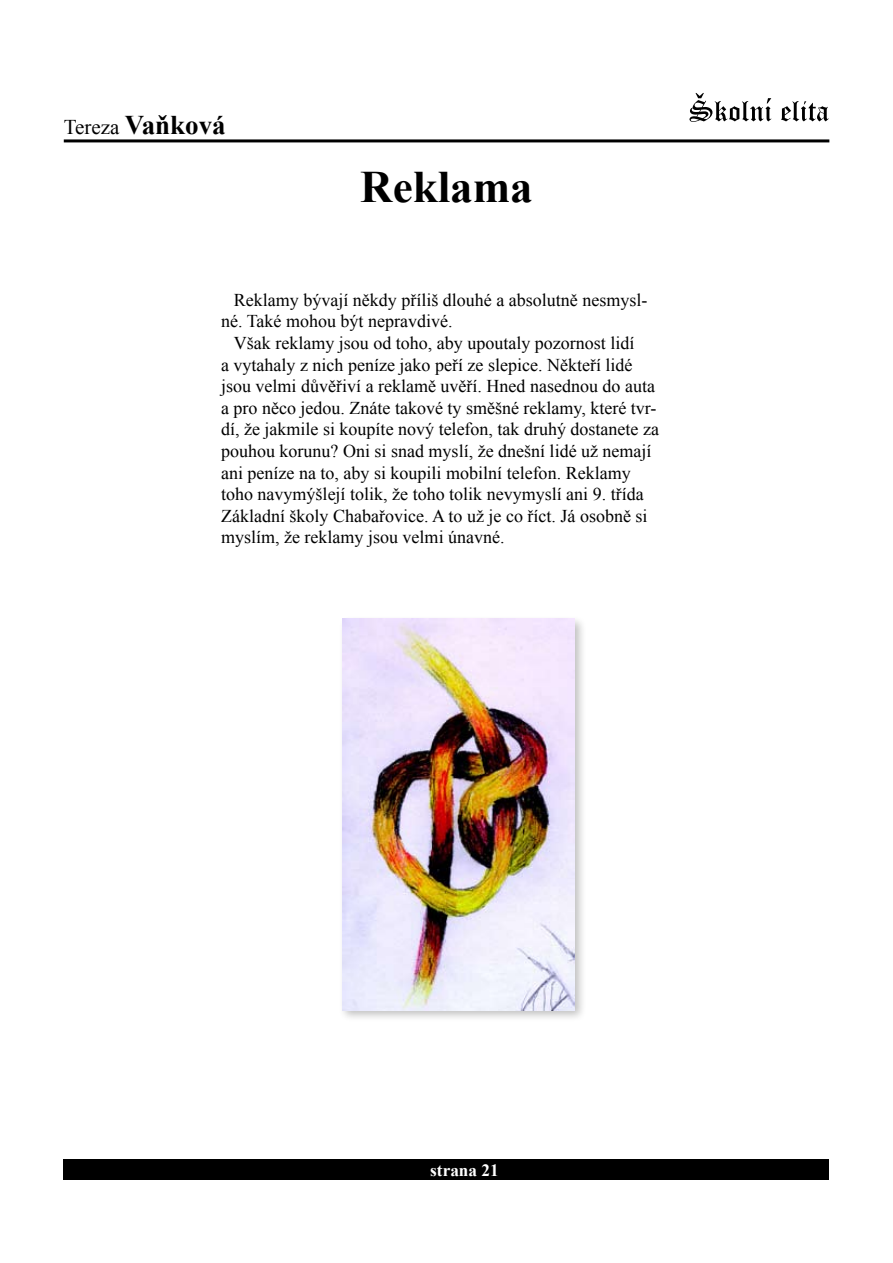
<style>
.page{position:relative;width:893px;height:1263px;background:#fff}
.page>*{position:absolute;margin:0;border:0;box-sizing:border-box;transform-origin:0 0}
.t1{font:700 45px "Times New Roman";color:#000}
.t2{font:700 27px "Times New Roman";color:#000}
.t3{font:18px/21.6px "Times New Roman";color:#000}
.t4{font:700 17.25px "Times New Roman";color:#fff}
.s1{font-weight:400;font-size:21px}
</style>
<div class="page">
<div style="left:64px;top:1159px;width:765px;height:21px;background:#000"></div>
<svg style="left:689px;top:93px;width:140px;height:29px"></svg>
<hr style="left:64px;top:139px;width:765px;height:3px;background:#000">
<div style="left:338px;top:615px;width:255px;height:413px;background:#000;opacity:.25"></div>
<img style="left:342px;top:619px;width:232px;height:391px">
<h2 class="t2" style="left:64px;top:107px;width:163px"><span class="s1">Tereza</span> Vaňková</h2>
<h1 class="t1" style="left:360px;top:156px;width:174px">Reklama</h1>
<p class="t3" style="left:221px;top:289px;width:428px;text-indent:13px">Reklamy bývají někdy příliš dlouhé a absolutně nesmysl&shy;né. Také mohou být nepravdivé.</p>
<p class="t3" style="left:221px;top:332px;width:439px;text-indent:13px">Však reklamy jsou od toho, aby upoutaly pozornost lidí<br>a vytahaly z nich peníze jako peří ze slepice. Někteří lidé jsou velmi důvěřiví a reklamě uvěří. Hned nasednou do auta a pro něco jedou. Znáte takové ty směšné reklamy, které tvr&shy;dí, že jakmile si koupíte nový telefon, tak druhý dostanete za pouhou korunu? Oni si snad myslí, že dnešní lidé už nemají ani peníze na to, aby si koupili mobilní telefon. Reklamy toho navymýšlejí tolik, že toho tolik nevymyslí ani 9. třída Základní školy Chabařovice. A to už je co říct. Já osobně si myslím, že reklamy jsou velmi únavné.</p>
<p class="t4" style="left:430px;top:1158px;width:70px">strana 21</p>
</div>
